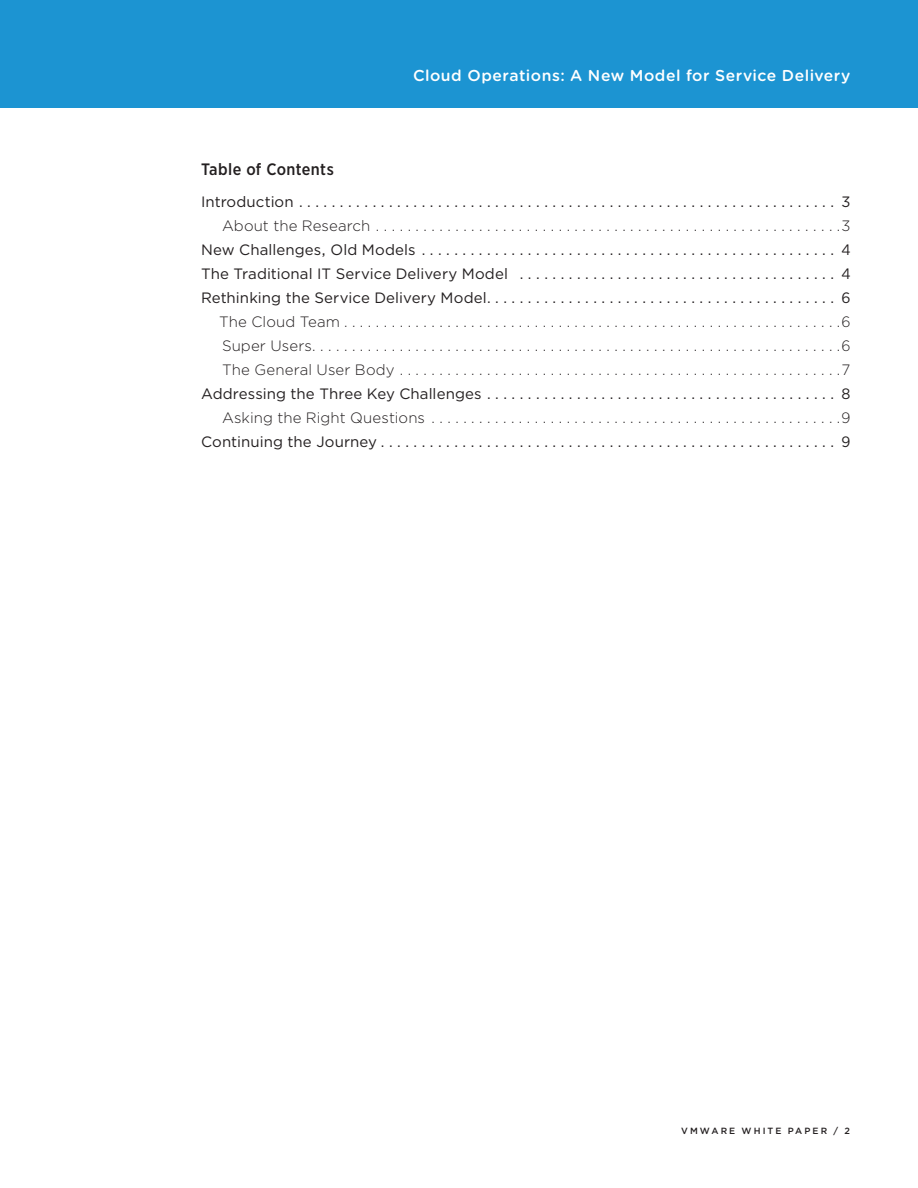
<style>
.page{position:relative;width:918px;height:1188px;background:#fff}
.page>*{position:absolute;margin:0;border:0;box-sizing:border-box;transform-origin:0 0}
._4a_Subhead_1{font:500 16.5px "Gotham Narrow";letter-spacing:.02em;color:#231f20}
.t1{font:500 15.75px "Gotham Rounded";letter-spacing:.035em;color:#fff}
.TOC_subhead{font:15px "Gotham";letter-spacing:.005em;color:#231f20}
.TOC_body_1{font:300 15px "Gotham";letter-spacing:.005em;color:#231f20}
.TOC_subhead-2{font:300 15px "Gotham";letter-spacing:.01em;color:#231f20}
.Folio{font:500 9px "Gotham";letter-spacing:.23em;color:#231f20}
</style>
<div class="page">
<div style="left:0;top:0;width:918px;height:108px;background:#1c94d2"></div>
<p class="t1" style="left:413px;top:64px;width:439px">Cloud Operations: A New Model for Service Delivery</p>
<p class="_4a_Subhead_1" style="left:201px;top:159px;width:134px">Table of Contents</p>
<p class="TOC_subhead" style="left:201px;top:192px;width:651px">Introduction . . . . . . . . . . . . . . . . . . . . . . . . . . . . . . . . . . . . . . . . . . . . . . . . . . . . . . . . . . . . . . . . . . 3</p>
<p class="TOC_body_1" style="left:222px;top:216px;width:630px">About the Research . . . . . . . . . . . . . . . . . . . . . . . . . . . . . . . . . . . . . . . . . . . . . . . . . . . . . . . . . . 3</p>
<p class="TOC_subhead" style="left:201px;top:240px;width:651px">New Challenges, Old Models . . . . . . . . . . . . . . . . . . . . . . . . . . . . . . . . . . . . . . . . . . . . . . . . . . . 4</p>
<p class="TOC_subhead" style="left:201px;top:264px;width:651px">The Traditional IT Service Delivery Model . . . . . . . . . . . . . . . . . . . . . . . . . . . . . . . . . . . . . . . 4</p>
<p class="TOC_subhead" style="left:201px;top:288px;width:651px">Rethinking the Service Delivery Model . . . . . . . . . . . . . . . . . . . . . . . . . . . . . . . . . . . . . . . . . . . 6</p>
<p class="TOC_subhead-2" style="left:219px;top:312px;width:633px">The Cloud Team . . . . . . . . . . . . . . . . . . . . . . . . . . . . . . . . . . . . . . . . . . . . . . . . . . . . . . . . . . . . . . 6</p>
<p class="TOC_body_1" style="left:222px;top:336px;width:630px">Super Users . . . . . . . . . . . . . . . . . . . . . . . . . . . . . . . . . . . . . . . . . . . . . . . . . . . . . . . . . . . . . . . . . . 6</p>
<p class="TOC_body_1" style="left:222px;top:360px;width:630px">The General User Body . . . . . . . . . . . . . . . . . . . . . . . . . . . . . . . . . . . . . . . . . . . . . . . . . . . . . . . 7</p>
<p class="TOC_subhead" style="left:201px;top:384px;width:651px">Addressing the Three Key Challenges . . . . . . . . . . . . . . . . . . . . . . . . . . . . . . . . . . . . . . . . . . . 8</p>
<p class="TOC_body_1" style="left:222px;top:408px;width:630px">Asking the Right Questions . . . . . . . . . . . . . . . . . . . . . . . . . . . . . . . . . . . . . . . . . . . . . . . . . . . 9</p>
<p class="TOC_subhead" style="left:201px;top:432px;width:651px">Continuing the Journey . . . . . . . . . . . . . . . . . . . . . . . . . . . . . . . . . . . . . . . . . . . . . . . . . . . . . . . . 9</p>
<p class="Folio" style="left:681px;top:1125px;width:170px">VMWARE WHITE PAPER / 2</p>
</div>
